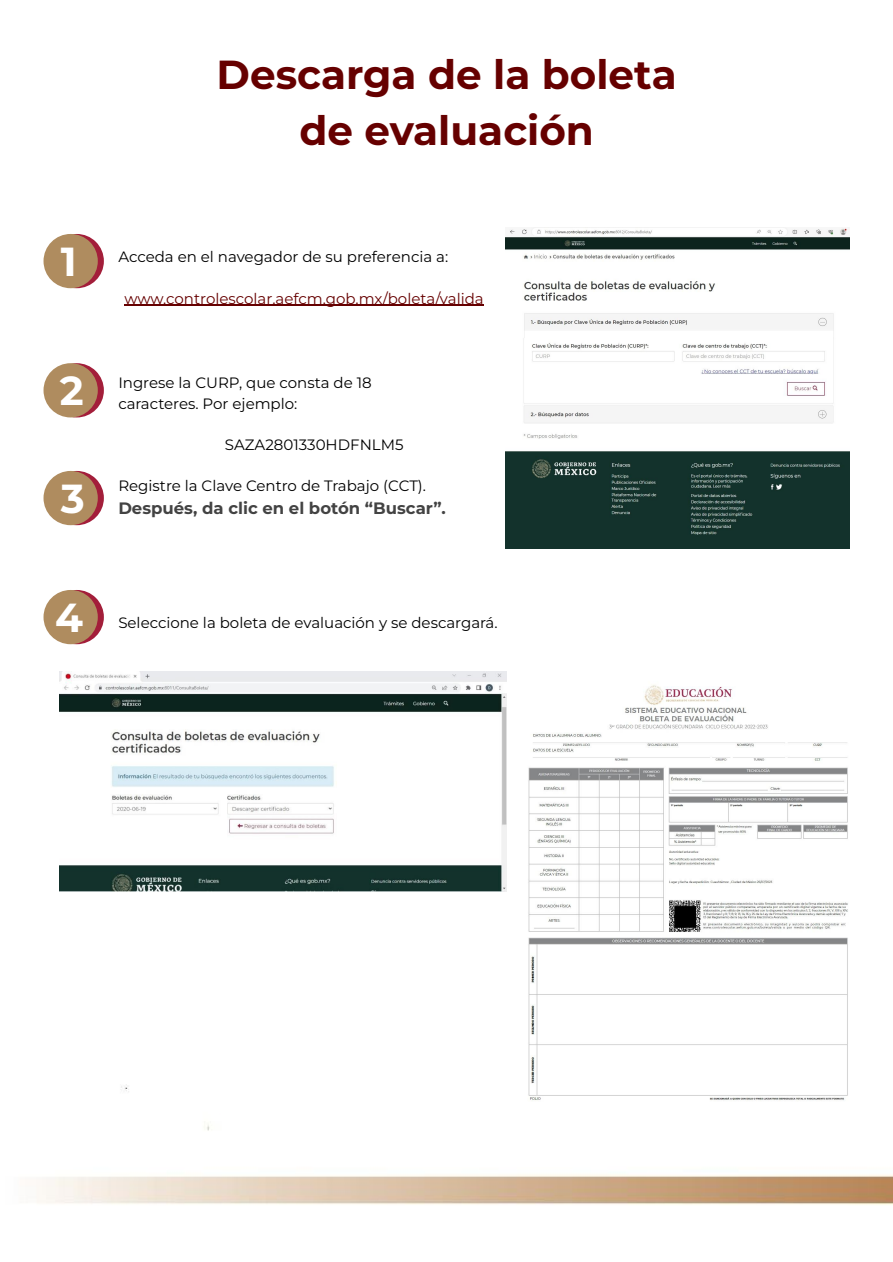
<style>
.page{position:relative;width:893px;height:1262px;background:#fff}
.page>*{position:absolute;margin:0;border:0;box-sizing:border-box;transform-origin:0 0}
.t1{font:700 40.5px/55.9px "Montserrat";color:#600;text-align:center}
.t2{font:700 40.5px "Montserrat";color:#fff}
.t3{font:700 16.5px "Montserrat";color:#434343}
.t4{font:15px/20.7px "Montserrat";color:#000}
.t5{font:15px "Montserrat";color:#600}
</style>
<div class="page">
<img style="left:37px;top:539px;width:855px;height:666px">
<img style="left:520px;top:671px;width:336px;height:440px">
<img style="left:505px;top:227px;width:344px;height:321px">
<img style="left:59px;top:671px;width:447px;height:220px">
<hr style="left:124px;top:305px;width:359px;height:1px;background:#600">
<svg style="left:43px;top:234px;width:61px;height:54px"></svg>
<svg style="left:43px;top:363px;width:61px;height:54px"></svg>
<svg style="left:43px;top:590px;width:61px;height:54px"></svg>
<svg style="left:43px;top:471px;width:61px;height:54px"></svg>
<h1 class="t1" style="left:217px;top:47px;width:461px">Descarga de la boleta de evaluación</h1>
<h1 class="t2" style="left:61px;top:237px;width:17px">1</h1>
<h1 class="t2" style="left:60px;top:366px;width:25px">2</h1>
<h1 class="t2" style="left:61px;top:474px;width:25px">3</h1>
<h1 class="t2" style="left:55px;top:593px;width:29px">4</h1>
<p class="t4" style="left:118px;top:247px;width:331px">Acceda en el navegador de su preferencia a:</p>
<p class="t5" style="left:124px;top:289px;width:361px">www.controlescolar.aefcm.gob.mx/boleta/valida</p>
<p class="t4" style="left:118px;top:372px;width:255px">Ingrese la CURP, que consta de 18 caracteres. Por ejemplo:</p>
<p class="t4" style="left:225px;top:434px;width:180px">SAZA2801330HDFNLM5</p>
<p class="t4" style="left:118px;top:476px;width:309px">Registre la Clave Centro de Trabajo (CCT).</p>
<p class="t3" style="left:118px;top:497px;width:329px">Después, da clic en el botón “Buscar”.</p>
<p class="t4" style="left:118px;top:612px;width:381px">Seleccione la boleta de evaluación y se descargará.</p>
</div>
